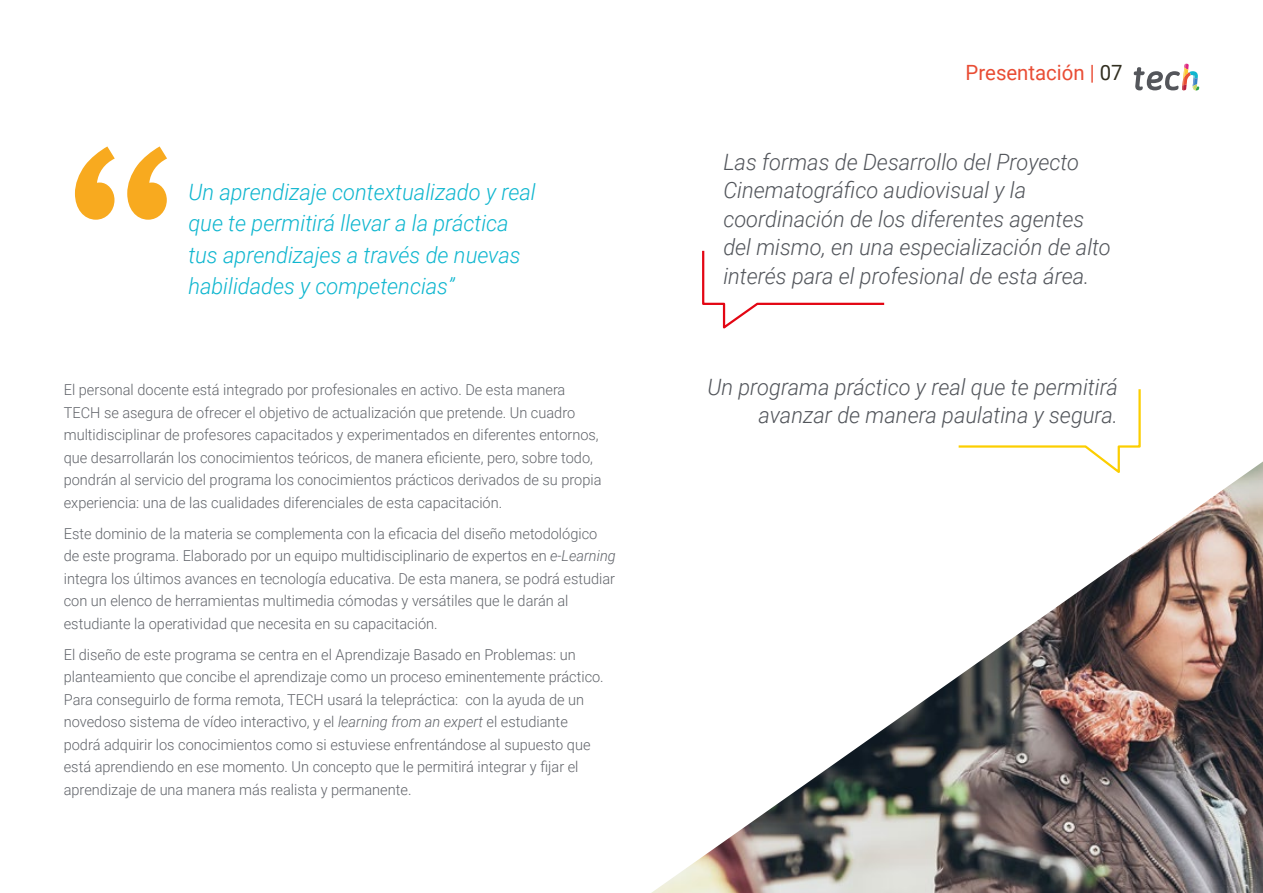
<style>
.page{position:relative;width:1263px;height:893px;background:#fff}
.page>*{position:absolute;margin:0;border:0;box-sizing:border-box;transform-origin:0 0}
.t1{font:italic 300 22.5px/28.5px "Roboto";color:#52555b;text-align:right}
.t2{font:italic 300 22.5px/31.5px "Roboto";color:#0fb6cf}
.t3{font:21px "Roboto";color:#e94d35}
.t4{font:300 15px/22.5px "Roboto";color:#61646a}
.s1{font-style:italic}
.s2{color:#312e20}
</style>
<div class="page">
<svg style="left:75px;top:146px;width:92px;height:74px"></svg>
<img style="left:651px;top:461px;width:612px;height:432px">
<svg style="left:1134px;top:64px;width:65px;height:27px"></svg>
<svg style="left:956px;top:389px;width:186px;height:87px"></svg>
<svg style="left:702px;top:250px;width:183px;height:79px"></svg>
<h1 class="t2" style="left:188px;top:175px;width:349px">Un aprendizaje contextualizado y real que te permitirá llevar a la práctica tus aprendizajes a través de nuevas habilidades y competencias”</h1>
<p class="t4" style="left:64px;top:378px;width:539px">El personal docente está integrado por profesionales en activo. De esta manera TECH se asegura de ofrecer el objetivo de actualización que pretende. Un cuadro multidisciplinar de profesores capacitados y experimentados en diferentes entornos, que desarrollarán los conocimientos teóricos, de manera eficiente, pero, sobre todo, pondrán al servicio del programa los conocimientos prácticos derivados de su propia experiencia: una de las cualidades diferenciales de esta capacitación.</p>
<p class="t4" style="left:64px;top:522px;width:553px">Este dominio de la materia se complementa con la eficacia del diseño metodológico de este programa. Elaborado por un equipo multidisciplinario de expertos en <span class="s1">e-Learning </span>integra los últimos avances en tecnología educativa. De esta manera, se podrá estudiar con un elenco de herramientas multimedia cómodas y versátiles que le darán al estudiante la operatividad que necesita en su capacitación.</p>
<p class="t4" style="left:64px;top:643px;width:541px">El diseño de este programa se centra en el Aprendizaje Basado en Problemas: un planteamiento que concibe el aprendizaje como un proceso eminentemente práctico.<br>Para conseguirlo de forma remota, TECH usará la telepráctica: con la ayuda de un novedoso sistema de vídeo interactivo, y el <span class="s1">learning from an expert</span> el estudiante podrá adquirir los conocimientos como si estuviese enfrentándose al supuesto que está aprendiendo en ese momento. Un concepto que le permitirá integrar y fijar el aprendizaje de una manera más realista y permanente.</p>
<h2 class="t3" style="left:966px;top:57px;width:159px">Presentación | <span class="s2">07</span></h2>
<h1 class="t1" style="left:723px;top:147px;width:389px;text-align:left">Las formas de Desarrollo del Proyecto Cinematográfico audiovisual y la coordinación de los diferentes agentes del mismo, en una especialización de alto interés para el profesional de esta área.</h1>
<h1 class="t1" style="left:707px;top:372px;width:412px">Un programa práctico y real que te permitirá avanzar de manera paulatina y segura.</h1>
</div>
